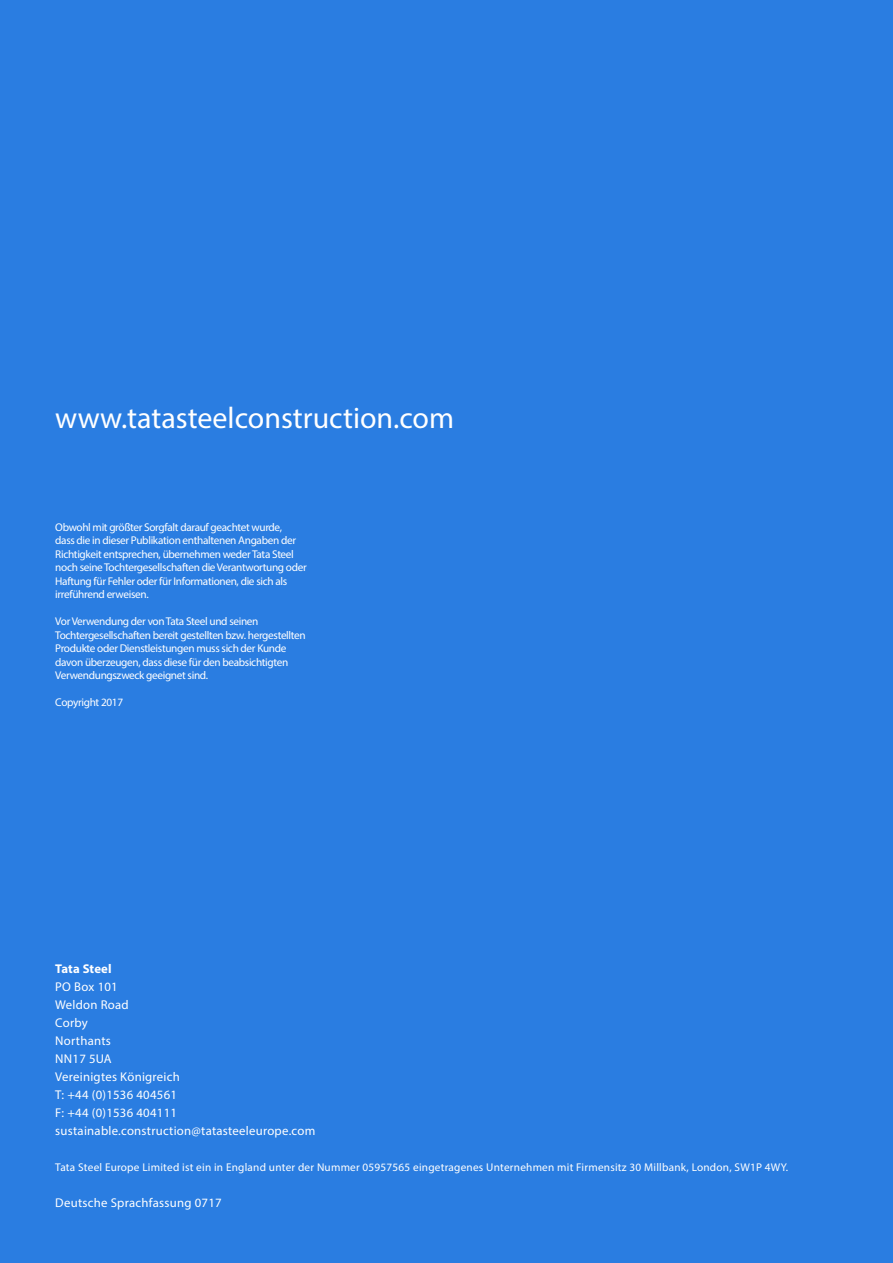
<style>
.page{position:relative;width:893px;height:1263px;background:#2a7de1}
.page>*{position:absolute;margin:0;border:0;box-sizing:border-box;transform-origin:0 0}
.t1{font:30px "Myriad Pro";color:#fff}
.t2{font:12.75px/18px "Myriad Pro";letter-spacing:.02em;color:#fff}
.t3{font:700 12.75px "Myriad Pro";letter-spacing:.005em;color:#fff}
.t4{font:11.25px/13.5px "Myriad Pro";letter-spacing:-.03em;color:#fff}
.t5{font:11.25px "Myriad Pro";letter-spacing:.02em;color:#fff}
</style>
<div class="page">
<h1 class="t1" style="left:55px;top:400px;width:400px">www.tatasteelconstruction.com</h1>
<p class="t4" style="left:55px;top:520px;width:253px">Obwohl mit größter Sorgfalt darauf geachtet wurde,<br>dass die in dieser Publikation enthaltenen Angaben der Richtigkeit entsprechen, übernehmen weder Tata Steel noch seine Tochtergesellschaften die Verantwortung oder Haftung für Fehler oder für Informationen, die sich als irreführend erweisen.</p>
<p class="t4" style="left:55px;top:614px;width:252px">Vor Verwendung der von Tata Steel und seinen Tochtergesellschaften bereit gestellten bzw. hergestellten Produkte oder Dienstleistungen muss sich der Kunde davon überzeugen, dass diese für den beabsichtigten Verwendungszweck geeignet sind.</p>
<p class="t4" style="left:55px;top:695px;width:69px">Copyright 2017</p>
<p class="t3" style="left:55px;top:961px;width:58px">Tata Steel</p>
<p class="t2" style="left:55px;top:978px;width:262px">PO Box 101<br>Weldon Road<br>Corby<br>Northants<br>NN17 5UA<br>Vereinigtes Königreich<br>T: +44 (0)1536 404561<br>F: +44 (0)1536 404111 sustainable.construction@tatasteeleurope.com</p>
<p class="t5" style="left:55px;top:1161px;width:734px">Tata Steel Europe Limited ist ein in England unter der Nummer 05957565 eingetragenes Unternehmen mit Firmensitz 30 Millbank, London, SW1P 4WY.</p>
<p class="t2" style="left:55px;top:1194px;width:168px">Deutsche Sprachfassung 0717</p>
</div>
